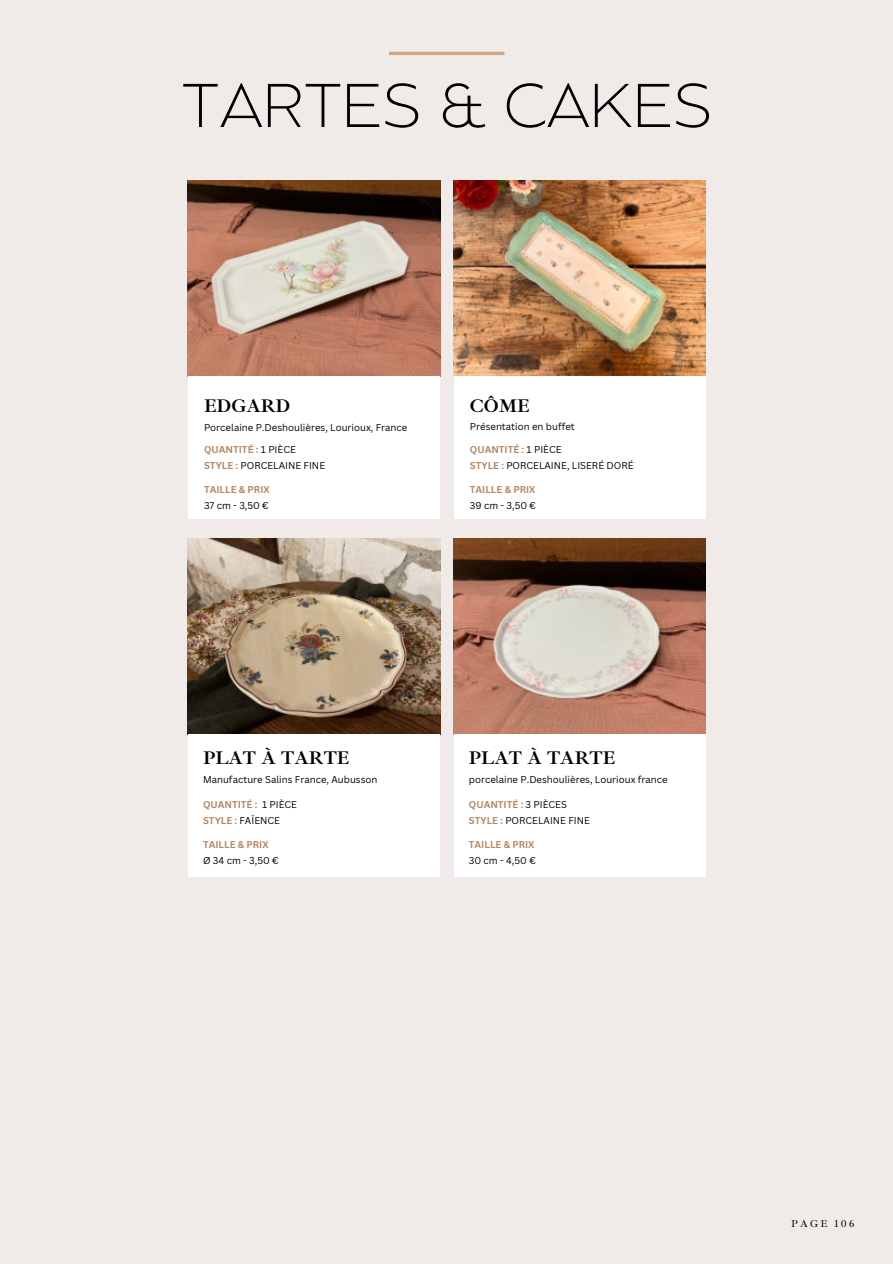
<style>
.page{position:relative;width:893px;height:1264px;background:#fff}
.page>*{position:absolute;margin:0;border:0;box-sizing:border-box;transform-origin:0 0}
.t1{font:200 61.5px "Balgin";color:#000}
.t2{font:700 18.75px "Ibarra Real Nova";color:#000}
.t3{font:10.2px "Ibarra Real Nova";letter-spacing:.215em;color:#000}
.t4{font:9.6px/16.4px "Canva Sans";color:#000}
.t5{font:700 9.6px/16.4px "Canva Sans";color:#b68763}
.s1{font-weight:700;color:#b68763}
.s2{font-weight:400;color:#000}
</style>
<div class="page">
<div style="left:0;top:0;width:892px;height:1263px;background:#f0ebe9"></div>
<hr style="left:389px;top:52px;width:115px;height:3px;background:#d0a88a">
<img style="left:453px;top:180px;width:252px;height:196px">
<div style="left:453px;top:376px;width:252px;height:142px;background:#fff"></div>
<img style="left:188px;top:180px;width:252px;height:196px">
<div style="left:188px;top:376px;width:251px;height:142px;background:#fff"></div>
<img style="left:453px;top:539px;width:252px;height:195px">
<div style="left:453px;top:734px;width:252px;height:143px;background:#fff"></div>
<img style="left:188px;top:539px;width:252px;height:195px">
<div style="left:188px;top:734px;width:251px;height:143px;background:#fff"></div>
<h1 class="t1" style="left:181px;top:65px;width:532px">TARTES &amp; CAKES</h1>
<h2 class="t2" style="left:204px;top:395px;width:88px">EDGARD</h2>
<p class="t4" style="left:204px;top:419px;width:205px">Porcelaine P.Deshoulières, Lourioux, France</p>
<p class="t4" style="left:204px;top:441px;width:123px"><span class="s1">QUANTITÉ :</span> 1 PIÈCE<br><span class="s1">STYLE :</span> PORCELAINE FINE</p>
<p class="t5" style="left:204px;top:481px;width:67px">TAILLE &amp; PRIX</p>
<p class="t4" style="left:204px;top:497px;width:66px">37 cm - 3,50 €</p>
<h2 class="t2" style="left:470px;top:395px;width:61px">CÔME</h2>
<p class="t4" style="left:470px;top:419px;width:106px">Présentation en buffet</p>
<p class="t4" style="left:470px;top:441px;width:165px"><span class="s1">QUANTITÉ :</span> 1 PIÈCE<br><span class="s1">STYLE :</span> PORCELAINE, LISERÉ DORÉ</p>
<p class="t5" style="left:470px;top:481px;width:67px">TAILLE &amp; PRIX</p>
<p class="t4" style="left:470px;top:497px;width:68px">39 cm - 3,50 €</p>
<h2 class="t2" style="left:203px;top:747px;width:148px">PLAT À TARTE</h2>
<p class="t4" style="left:203px;top:771px;width:176px">Manufacture Salins France, Aubusson</p>
<p class="t5" style="left:203px;top:796px;width:96px">QUANTITÉ : <span class="s2">1 PIÈCE<br></span>STYLE : <span class="s2">FAÏENCE</span></p>
<p class="t5" style="left:203px;top:836px;width:67px">TAILLE &amp; PRIX</p>
<p class="t4" style="left:203px;top:852px;width:77px">Ø 34 cm - 3,50 €</p>
<h2 class="t2" style="left:469px;top:747px;width:148px">PLAT À TARTE</h2>
<p class="t4" style="left:469px;top:771px;width:200px">porcelaine P.Deshoulières, Lourioux france</p>
<p class="t4" style="left:469px;top:796px;width:122px"><span class="s1">QUANTITÉ :</span> 3 PIÈCES<br><span class="s1">STYLE :</span> PORCELAINE FINE</p>
<p class="t5" style="left:469px;top:836px;width:67px">TAILLE &amp; PRIX</p>
<p class="t4" style="left:469px;top:852px;width:68px">30 cm - 4,50 €</p>
<p class="t3" style="left:791px;top:1217px;width:65px">PAGE 106</p>
</div>
